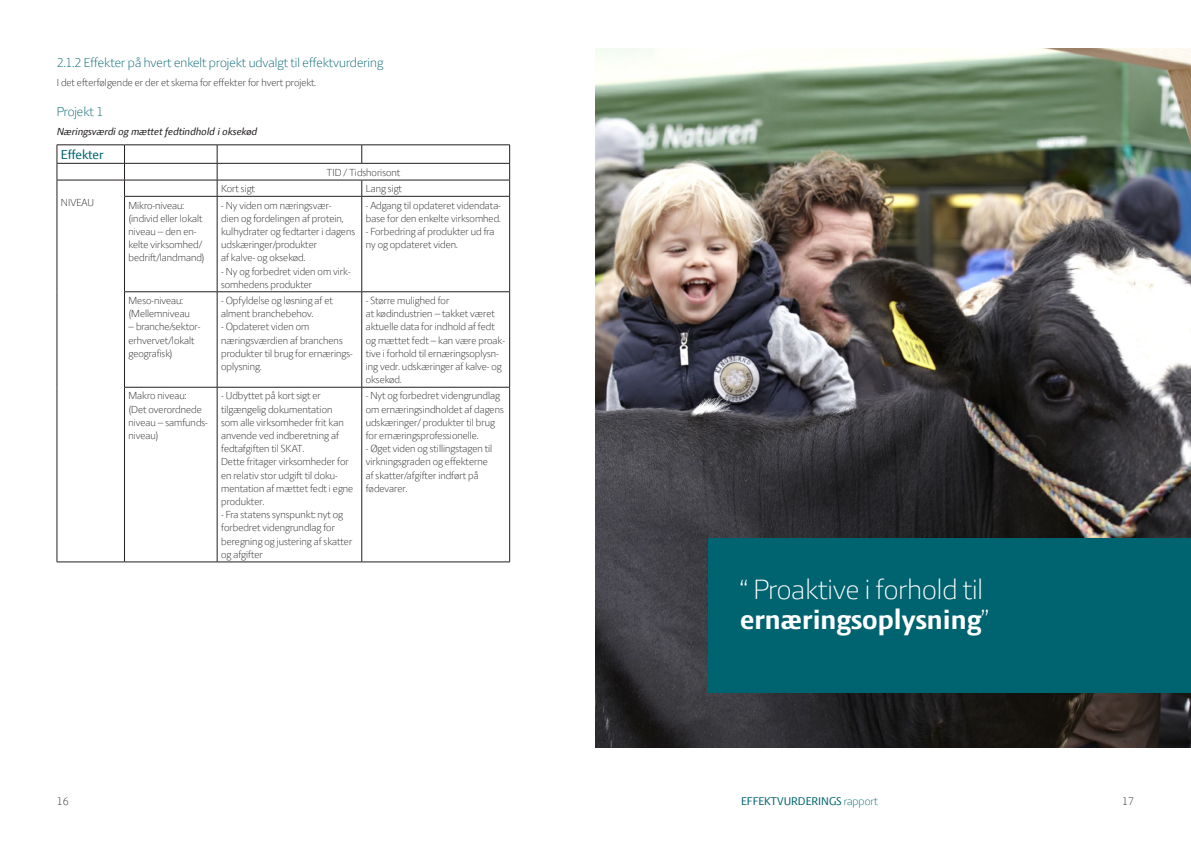
<style>
.page{position:relative;width:1191px;height:842px;background:#fff}
.page>*{position:absolute;margin:0;border:0;box-sizing:border-box;transform-origin:0 0}
.t1{font:300 30px/30px "LF Press Sans";color:#fff}
.t2{font:300 14px "LF Press Sans";color:#006370}
.t3{font:14px "LF Press Sans";color:#006370}
.t4{font:12px "LF Press Sans";color:#006370}
.t5{font:300 12px "LF Press Sans";color:#231f20}
.t6{font:300 11px/13.2px "LF Press Sans";color:#231f20}
.t7{font:italic 11px "LF Press Sans";color:#231f20}
.s1{font-weight:700}
.s2{font-weight:300}
</style>
<div class="page">
<img style="left:595px;top:48px;width:596px;height:699px">
<div style="left:709px;top:539px;width:482px;height:154px;background:#006370"></div>
<hr style="left:57px;top:145px;width:67px;height:1px;background:#231f20">
<hr style="left:124px;top:145px;width:93px;height:1px;background:#231f20">
<hr style="left:217px;top:145px;width:145px;height:1px;background:#231f20">
<hr style="left:362px;top:145px;width:148px;height:1px;background:#231f20">
<svg style="left:361px;top:145px;width:1px;height:18px"></svg>
<hr style="left:57px;top:163px;width:67px;height:1px;background:#231f20">
<hr style="left:124px;top:163px;width:93px;height:1px;background:#231f20">
<hr style="left:217px;top:163px;width:145px;height:1px;background:#231f20">
<hr style="left:362px;top:163px;width:148px;height:1px;background:#231f20">
<hr style="left:57px;top:180px;width:67px;height:1px;background:#231f20">
<svg style="left:57px;top:145px;width:1px;height:51px"></svg>
<hr style="left:57px;top:196px;width:1px;height:96px;background:#231f20">
<hr style="left:57px;top:292px;width:1px;height:95px;background:#231f20">
<hr style="left:57px;top:387px;width:1px;height:175px;background:#231f20">
<hr style="left:57px;top:562px;width:67px;height:1px;background:#231f20">
<hr style="left:124px;top:180px;width:93px;height:1px;background:#231f20">
<svg style="left:124px;top:145px;width:1px;height:51px"></svg>
<hr style="left:217px;top:180px;width:145px;height:1px;background:#231f20">
<svg style="left:217px;top:145px;width:1px;height:51px"></svg>
<hr style="left:362px;top:180px;width:148px;height:1px;background:#231f20">
<svg style="left:361px;top:180px;width:1px;height:16px"></svg>
<svg style="left:509px;top:145px;width:1px;height:51px"></svg>
<hr style="left:124px;top:196px;width:93px;height:1px;background:#231f20">
<hr style="left:124px;top:197px;width:1px;height:94px;background:#231f20">
<hr style="left:217px;top:196px;width:145px;height:1px;background:#231f20">
<hr style="left:217px;top:197px;width:1px;height:94px;background:#231f20">
<hr style="left:362px;top:196px;width:148px;height:1px;background:#231f20">
<hr style="left:361px;top:197px;width:1px;height:94px;background:#231f20">
<hr style="left:509px;top:197px;width:1px;height:94px;background:#231f20">
<hr style="left:124px;top:291px;width:93px;height:1px;background:#231f20">
<hr style="left:124px;top:292px;width:1px;height:95px;background:#231f20">
<hr style="left:217px;top:291px;width:145px;height:1px;background:#231f20">
<hr style="left:217px;top:292px;width:1px;height:95px;background:#231f20">
<hr style="left:362px;top:291px;width:148px;height:1px;background:#231f20">
<hr style="left:361px;top:292px;width:1px;height:95px;background:#231f20">
<hr style="left:509px;top:292px;width:1px;height:95px;background:#231f20">
<hr style="left:124px;top:387px;width:93px;height:1px;background:#231f20">
<hr style="left:124px;top:387px;width:1px;height:175px;background:#231f20">
<hr style="left:217px;top:387px;width:145px;height:1px;background:#231f20">
<hr style="left:217px;top:387px;width:1px;height:175px;background:#231f20">
<hr style="left:362px;top:387px;width:148px;height:1px;background:#231f20">
<hr style="left:361px;top:387px;width:1px;height:175px;background:#231f20">
<hr style="left:509px;top:387px;width:1px;height:175px;background:#231f20">
<hr style="left:124px;top:562px;width:93px;height:1px;background:#231f20">
<hr style="left:217px;top:562px;width:145px;height:1px;background:#231f20">
<hr style="left:362px;top:562px;width:148px;height:1px;background:#231f20">
<p class="t2" style="left:57px;top:55px;width:328px">2.1.2 Effekter på hvert enkelt projekt udvalgt til effektvurdering</p>
<p class="t6" style="left:57px;top:76px;width:261px">I det efterfølgende er der et skema for effekter for hvert projekt.</p>
<p class="t2" style="left:57px;top:103px;width:48px">Projekt 1</p>
<p class="t7" style="left:57px;top:125px;width:202px">Næringsværdi og mættet fedtindhold i oksekød</p>
<p class="t3" style="left:61px;top:147px;width:44px">EFFEKTER</p>
<p class="t6" style="left:326px;top:165px;width:75px">TID / Tidshorisont</p>
<p class="t6" style="left:61px;top:195px;width:35px">NIVEAU</p>
<p class="t6" style="left:221px;top:182px;width:35px">Kort sigt</p>
<p class="t6" style="left:366px;top:182px;width:38px">Lang sigt</p>
<p class="t6" style="left:128px;top:198px;width:78px">Mikro-niveau: (individ eller lokalt niveau – den en&shy;kelte virksomhed/ bedrift/landmand)</p>
<p class="t6" style="left:221px;top:198px;width:135px">- Ny viden om næringsvær-<br>dien og fordelingen af protein, kulhydrater og fedtarter i dagens udskæringer/produkter<br>af kalve- og oksekød.</p>
<p class="t6" style="left:221px;top:264px;width:131px">- Ny og forbedret viden om virk&shy;somhedens produkter</p>
<p class="t6" style="left:366px;top:198px;width:137px">- Adgang til opdateret videndata&shy;base for den enkelte virksomhed.</p>
<p class="t6" style="left:366px;top:225px;width:130px">- Forbedring af produkter ud fra ny og opdateret viden.</p>
<p class="t6" style="left:128px;top:294px;width:63px">Meso-niveau: (Mellemniveau</p>
<p class="t6" style="left:128px;top:320px;width:73px">– branche/sektor&shy;erhvervet/lokalt geografisk)</p>
<p class="t6" style="left:221px;top:294px;width:113px">- Opfyldelse og løsning af et alment branchebehov.</p>
<p class="t6" style="left:221px;top:320px;width:133px">- Opdateret viden om næringsværdien af branchens produkter til brug for ernærings&shy;oplysning.</p>
<p class="t6" style="left:128px;top:389px;width:81px">Makro niveau:<br>(Det overordnede niveau – samfunds&shy;niveau)</p>
<p class="t6" style="left:221px;top:389px;width:134px">- Udbyttet på kort sigt er tilgængelig dokumentation<br>som alle virksomheder frit kan anvende ved indberetning af fedtafgiften til SKAT.<br>Dette fritager virksomheder for en relativ stor udgift til doku&shy;mentation af mættet fedt i egne produkter.</p>
<p class="t6" style="left:221px;top:508px;width:133px">- Fra statens synspunkt: nyt og forbedret videngrundlag for beregning og justering af skatter og afgifter</p>
<p class="t6" style="left:366px;top:294px;width:141px">- Større mulighed for<br>at kødindustrien – takket været aktuelle data for indhold af fedt og mættet fedt – kan være proak&shy;tive i forhold til ernæringsoplysn&shy;ing vedr. udskæringer af kalve- og oksekød.</p>
<p class="t6" style="left:366px;top:389px;width:139px">- Nyt og forbedret videngrundlag om ernæringsindholdet af dagens udskæringer/ produkter til brug for ernæringsprofessionelle.</p>
<p class="t6" style="left:366px;top:442px;width:128px">- Øget viden og stillingstagen til virkningsgraden og effekterne af skatter/afgifter indført på fødevarer.</p>
<h1 class="t1" style="left:740px;top:574px;width:250px">“ Proaktive i forhold til <span class="s1">ernæringsoplysning</span>”</h1>
<p class="t5" style="left:57px;top:794px;width:13px">16</p>
<p class="t4" style="left:741px;top:794px;width:138px">EFFEKTVURDERINGS <span class="s2">rapport</span></p>
<p class="t5" style="left:1122px;top:794px;width:13px">17</p>
</div>
